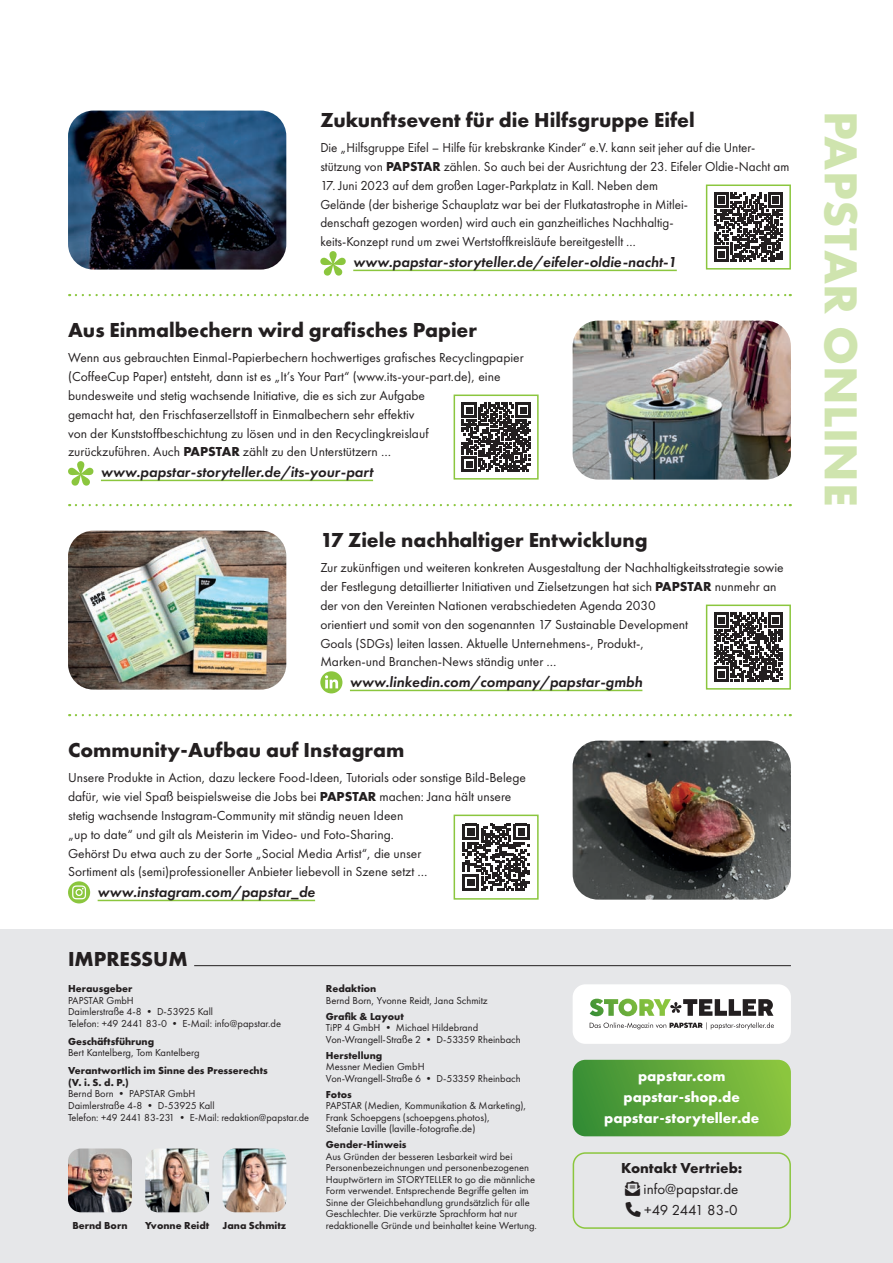
<style>
.page{position:relative;width:893px;height:1263px;background:#fff}
.page>*{position:absolute;margin:0;border:0;box-sizing:border-box;transform-origin:0 0}
.t1{font:700 48px "Futura PT";letter-spacing:.01em;color:#cfe4ae}
.t2{font:700 21px "Futura PT";color:#231f20}
.t3{font:italic 600 15px "Futura PT";color:#231f20}
.t4{font:700 15px/21px "Futura PT";color:#fff;text-align:center}
.t5{font:15px "Futura PT";color:#231f20}
.t6{font:700 15px "Futura PT";color:#231f20}
.t7{font:13.5px/18.9px "Futura PT";color:#231f20}
.t8{font:10.5px/11.6px "Futura PT";color:#231f20}
.t9{font:700 10.5px/11.6px "Futura PT";color:#231f20}
.s1{font-weight:700}
</style>
<div class="page">
<hr style="left:353px;top:270px;width:324px;height:1px;background:#8bc63e">
<svg style="left:320px;top:251px;width:26px;height:25px"></svg>
<svg style="left:714px;top:193px;width:69px;height:68px"></svg>
<div style="left:706px;top:184px;width:85px;height:86px;border:2px solid #8bc63e"></div>
<img style="left:68px;top:531px;width:218px;height:159px">
<hr style="left:350px;top:690px;width:292px;height:1px;background:#8bc63e">
<svg style="left:320px;top:671px;width:22px;height:22px"></svg>
<svg style="left:325px;top:675px;width:13px;height:13px"></svg>
<svg style="left:714px;top:613px;width:69px;height:68px"></svg>
<div style="left:706px;top:604px;width:85px;height:86px;border:2px solid #8bc63e"></div>
<hr style="left:101px;top:480px;width:272px;height:1px;background:#8bc63e">
<svg style="left:68px;top:461px;width:26px;height:25px"></svg>
<svg style="left:462px;top:403px;width:68px;height:68px"></svg>
<div style="left:454px;top:394px;width:85px;height:86px;border:2px solid #8bc63e"></div>
<img style="left:573px;top:741px;width:218px;height:159px">
<hr style="left:98px;top:900px;width:217px;height:1px;background:#8bc63e">
<svg style="left:68px;top:881px;width:22px;height:22px"></svg>
<svg style="left:72px;top:885px;width:14px;height:14px"></svg>
<svg style="left:463px;top:824px;width:66px;height:66px"></svg>
<div style="left:454px;top:814px;width:85px;height:86px;border:2px solid #8bc63e"></div>
<svg style="left:76px;top:294px;width:715px;height:2px"></svg>
<svg style="left:76px;top:504px;width:715px;height:2px"></svg>
<svg style="left:76px;top:714px;width:715px;height:2px"></svg>
<div style="left:0;top:929px;width:893px;height:334px;background:#e6e7e9"></div>
<img style="left:68px;top:1148px;width:64px;height:64px">
<img style="left:145px;top:1148px;width:64px;height:64px">
<img style="left:223px;top:1148px;width:63px;height:64px">
<hr style="left:194px;top:965px;width:597px;height:1px;background:#231f20">
<div style="left:573px;top:984px;width:218px;height:60px;background:#fff;border-radius:13px"></div>
<svg style="left:590px;top:999px;width:183px;height:17px"></svg>
<svg style="left:590px;top:1022px;width:184px;height:7px"></svg>
<div style="left:573px;top:1152px;width:218px;height:77px;border:2px solid #8bc63e;border-radius:12px"></div>
<svg style="left:573px;top:1060px;width:218px;height:76px;background:#61a83b"></svg>
<img style="left:68px;top:111px;width:218px;height:159px">
<img style="left:573px;top:321px;width:218px;height:159px">
<h2 class="t2" style="left:320px;top:106px;width:376px">Zukunftsevent für die Hilfsgruppe Eifel</h2>
<p class="t7" style="left:320px;top:138px;width:470px">Die „Hilfsgruppe Eifel – Hilfe für krebskranke Kinder“ e.V. kann seit jeher auf die Unter&shy;stützung von <span class="s1">PAPSTAR</span> zählen. So auch bei der Ausrichtung der 23. Eifeler Oldie-Nacht am</p>
<p class="t7" style="left:320px;top:176px;width:369px">17. Juni 2023 auf dem großen Lager-Parkplatz in Kall. Neben dem Gelände (der bisherige Schauplatz war bei der Flutkatastrophe in Mitlei&shy;denschaft gezogen worden) wird auch ein ganzheitliches Nachhaltig&shy;keits-Konzept rund um zwei Wertstoffkreisläufe bereitgestellt …</p>
<p class="t3" style="left:353px;top:253px;width:325px">www.papstar-storyteller.de/eifeler-oldie-nacht-1</p>
<h2 class="t2" style="left:68px;top:316px;width:411px">Aus Einmalbechern wird grafisches Papier</h2>
<p class="t7" style="left:68px;top:348px;width:457px">Wenn aus gebrauchten Einmal-Papierbechern hochwertiges grafisches Recyclingpapier (CoffeeCup Paper) entsteht, dann ist es „It’s Your Part“ (www.its-your-part.de), eine bundesweite und stetig wachsende Initiative, die es sich zur Aufgabe<br>gemacht hat, den Frischfaserzellstoff in Einmalbechern sehr effektiv<br>von der Kunststoffbeschichtung zu lösen und in den Recyclingkreislauf<br>zurückzuführen. Auch <span class="s1">PAPSTAR</span> zählt zu den Unterstützern …</p>
<p class="t3" style="left:101px;top:463px;width:274px">www.papstar-storyteller.de/its-your-part</p>
<h2 class="t2" style="left:320px;top:526px;width:329px">17 Ziele nachhaltiger Entwicklung</h2>
<p class="t7" style="left:320px;top:558px;width:465px">Zur zukünftigen und weiteren konkreten Ausgestaltung der Nachhaltigkeitsstrategie sowie der Festlegung detaillierter Initiativen und Zielsetzungen hat sich <span class="s1">PAPSTAR</span> nunmehr an der von den Vereinten Nationen verabschiedeten Agenda 2030<br>orientiert und somit von den sogenannten 17 Sustainable Development<br>Goals (SDGs) leiten lassen. Aktuelle Unternehmens-, Produkt-,<br>Marken-und Branchen-News ständig unter …</p>
<p class="t3" style="left:350px;top:673px;width:294px">www.linkedin.com/company/papstar-gmbh</p>
<h2 class="t2" style="left:68px;top:736px;width:338px">Community-Aufbau auf Instagram</h2>
<p class="t7" style="left:68px;top:768px;width:459px">Unsere Produkte in Action, dazu leckere Food-Ideen, Tutorials oder sonstige Bild-Belege dafür, wie viel Spaß beispielsweise die Jobs bei <span class="s1">PAPSTAR</span> machen: Jana hält unsere stetig wachsende Instagram-Community mit ständig neuen Ideen<br>„up to date“ und gilt als Meisterin im Video- und Foto-Sharing.<br>Gehörst Du etwa auch zu der Sorte „Social Media Artist“, die unser<br>Sortiment als (semi)professioneller Anbieter liebevoll in Szene setzt …</p>
<p class="t3" style="left:98px;top:883px;width:219px">www.instagram.com/papstar_de</p>
<h2 class="t2" style="left:68px;top:945px;width:121px">IMPRESSUM</h2>
<p class="t9" style="left:68px;top:983px;width:66px">Herausgeber</p>
<p class="t8" style="left:68px;top:994px;width:215px">PAPSTAR GmbH<br>Daimlerstraße 4-8 • D-53925 Kall<br>Telefon: +49 2441 83-0 • E-Mail: info@papstar.de</p>
<p class="t9" style="left:68px;top:1035px;width:88px">Geschäftsführung</p>
<p class="t8" style="left:68px;top:1047px;width:133px">Bert Kantelberg, Tom Kantelberg</p>
<p class="t9" style="left:68px;top:1065px;width:201px">Verantwortlich im Sinne des Presserechts (V. i. S. d. P.)</p>
<p class="t8" style="left:68px;top:1088px;width:243px">Bernd Born • PAPSTAR GmbH<br>Daimlerstraße 4-8 • D-53925 Kall<br>Telefon: +49 2441 83-231 • E-Mail: redaktion@papstar.de</p>
<p class="t9" style="left:72px;top:1219px;width:57px">Bernd Born</p>
<p class="t9" style="left:145px;top:1219px;width:66px">Yvonne Reidt</p>
<p class="t9" style="left:223px;top:1219px;width:65px">Jana Schmitz</p>
<p class="t9" style="left:326px;top:983px;width:52px">Redaktion</p>
<p class="t8" style="left:326px;top:994px;width:163px">Bernd Born, Yvonne Reidt, Jana Schmitz</p>
<p class="t9" style="left:326px;top:1010px;width:79px">Grafik &amp; Layout</p>
<p class="t8" style="left:326px;top:1022px;width:196px">TiPP 4 GmbH • Michael Hildebrand<br>Von-Wrangell-Straße 2 • D-53359 Rheinbach</p>
<p class="t9" style="left:326px;top:1049px;width:58px">Herstellung</p>
<p class="t8" style="left:326px;top:1061px;width:196px">Messner Medien GmbH<br>Von-Wrangell-Straße 6 • D-53359 Rheinbach</p>
<p class="t9" style="left:326px;top:1088px;width:28px">Fotos</p>
<p class="t8" style="left:326px;top:1100px;width:202px">PAPSTAR (Medien, Kommunikation &amp; Marketing),<br>Frank Schoepgens (schoepgens.photos),<br>Stefanie Laville (laville-fotografie.de)</p>
<p class="t9" style="left:326px;top:1138px;width:82px">Gender-Hinweis</p>
<p class="t8" style="left:326px;top:1150px;width:213px">Aus Gründen der besseren Lesbarkeit wird bei Personenbezeichnungen und personenbezogenen Hauptwörtern im STORYTELLER to go die männliche Form verwendet. Entsprechende Begriffe gelten im Sinne der Gleichbehandlung grundsätzlich für alle Geschlechter. Die verkürzte Sprachform hat nur redaktionelle Gründe und beinhaltet keine Wertung.</p>
<p class="t6" style="left:621px;top:1158px;width:123px">Kontakt Vertrieb:</p>
<p class="t4" style="left:604px;top:1065px;width:157px">papstar.com papstar-shop.de papstar-storyteller.de</p>
<p class="t5" style="left:644px;top:1180px;width:96px">info@papstar.de</p>
<p class="t5" style="left:626px;top:1201px;width:113px">□■ +49 2441 83-0</p>
<h1 class="t1" style="left:872px;top:111px;width:397px;rotate:90deg">PAPSTAR ONLINE</h1>
</div>
